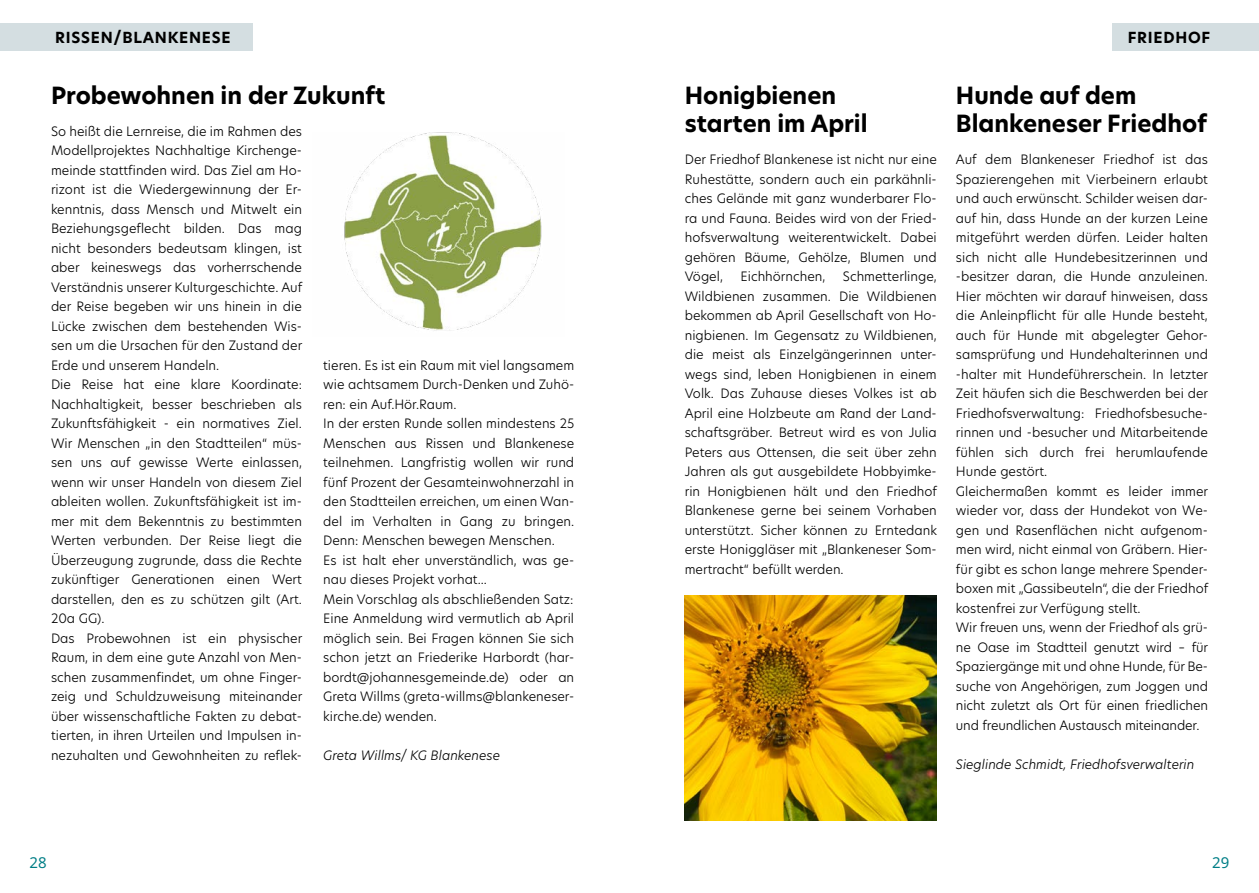
<style>
.page{position:relative;width:1259px;height:893px;background:#fff}
.page>*{position:absolute;margin:0;border:0;box-sizing:border-box;transform-origin:0 0}
.t1{font:700 23.25px/28.5px "New Hero";color:#000}
.t2{font:700 15px "New Hero";letter-spacing:.05em;color:#000}
.t3{font:15px "Noto Sans";color:#007e86}
.t4{font:300 12.75px/19.5px "New Hero";color:#000}
.t5{font:italic 300 12.75px "New Hero";color:#000}
</style>
<div class="page">
<img style="left:685px;top:595px;width:251px;height:226px">
<div style="left:1113px;top:24px;width:146px;height:27px;background:#d4dee1"></div>
<div style="left:0;top:24px;width:252px;height:27px;background:#d4dee1"></div>
<img style="left:344px;top:132px;width:198px;height:199px">
<p class="t2" style="left:55px;top:28px;width:177px">RISSEN/BLANKENESE</p>
<p class="t2" style="left:1127px;top:28px;width:84px">FRIEDHOF</p>
<h1 class="t1" style="left:51px;top:81px;width:336px">Probewohnen in der Zukunft</h1>
<p class="t4" style="left:51px;top:121px;width:253px">So heißt die Lernreise, die im Rahmen des Modellprojektes Nachhaltige Kirchenge&shy;meinde stattfinden wird. Das Ziel am Ho&shy;rizont ist die Wiedergewinnung der Er&shy;kenntnis, dass Mensch und Mitwelt ein Beziehungsgeflecht bilden. Das mag nicht besonders bedeutsam klingen, ist aber keineswegs das vorherrschende Verständnis unserer Kulturgeschichte. Auf der Reise begeben wir uns hinein in die Lücke zwischen dem bestehenden Wis&shy;sen um die Ursachen für den Zustand der Erde und unserem Handeln.<br>Die Reise hat eine klare Koordinate:<br>Nachhaltigkeit, besser beschrieben als Zukunftsfähigkeit - ein normatives Ziel.<br>Wir Menschen „in den Stadtteilen“ müs&shy;sen uns auf gewisse Werte einlassen, wenn wir unser Handeln von diesem Ziel ableiten wollen. Zukunftsfähigkeit ist im&shy;mer mit dem Bekenntnis zu bestimmten Werten verbunden. Der Reise liegt die Überzeugung zugrunde, dass die Rechte zukünftiger Generationen einen Wert darstellen, den es zu schützen gilt (Art.<br>20a GG).<br>Das Probewohnen ist ein physischer Raum, in dem eine gute Anzahl von Men&shy;schen zusammenfindet, um ohne Finger&shy;zeig und Schuldzuweisung miteinander über wissenschaftliche Fakten zu debat&shy;tierten, in ihren Urteilen und Impulsen in&shy;nezuhalten und Gewohnheiten zu reflek-</p>
<h1 class="t1" style="left:956px;top:81px;width:253px">Hunde auf dem<br>Blankeneser Friedhof</h1>
<p class="t4" style="left:956px;top:150px;width:254px">Auf dem Blankeneser Friedhof ist das Spazierengehen mit Vierbeinern erlaubt und auch erwünscht. Schilder weisen dar&shy;auf hin, dass Hunde an der kurzen Leine mitgeführt werden dürfen. Leider halten sich nicht alle Hundebesitzerinnen und -besitzer daran, die Hunde anzuleinen.<br>Hier möchten wir darauf hinweisen, dass die Anleinpflicht für alle Hunde besteht, auch für Hunde mit abgelegter Gehor&shy;samsprüfung und Hundehalterinnen und -halter mit Hundeführerschein. In letzter Zeit häufen sich die Beschwerden bei der Friedhofsverwaltung: Friedhofsbesuche&shy;rinnen und -besucher und Mitarbeitende fühlen sich durch frei herumlaufende Hunde gestört.<br>Gleichermaßen kommt es leider immer wieder vor, dass der Hundekot von We&shy;gen und Rasenflächen nicht aufgenom&shy;men wird, nicht einmal von Gräbern. Hier&shy;für gibt es schon lange mehrere Spender&shy;boxen mit „Gassibeuteln“, die der Friedhof kostenfrei zur Verfügung stellt.<br>Wir freuen uns, wenn der Friedhof als grü&shy;ne Oase im Stadtteil genutzt wird – für Spaziergänge mit und ohne Hunde, für Be&shy;suche von Angehörigen, zum Joggen und nicht zuletzt als Ort für einen friedlichen und freundlichen Austausch miteinander.</p>
<p class="t5" style="left:956px;top:755px;width:240px">Sieglinde Schmidt, Friedhofsverwalterin</p>
<h1 class="t1" style="left:685px;top:81px;width:184px">Honigbienen starten im April</h1>
<p class="t4" style="left:685px;top:150px;width:253px;text-align:justify">Der Friedhof Blankenese ist nicht nur eine Ruhestätte, sondern auch ein parkähnli&shy;ches Gelände mit ganz wunderbarer Flo&shy;ra und Fauna. Beides wird von der Fried&shy;hofsverwaltung weiterentwickelt. Dabei gehören Bäume, Gehölze, Blumen und Vögel,</p>
<p class="t4" style="left:685px;top:267px;width:254px;text-align:justify;text-indent:158px">Schmetterlinge, Wildbienen zusammen. Die Wildbienen bekommen ab April Gesellschaft von Ho&shy;nigbienen. Im Gegensatz zu Wildbienen, die meist als Einzelgängerinnen unter&shy;wegs sind, leben Honigbienen in einem Volk. Das Zuhause dieses Volkes ist ab April eine Holzbeute am Rand der Land&shy;schaftsgräber. Betreut wird es von Julia Peters aus Ottensen, die seit über zehn Jahren als gut ausgebildete Hobbyimke&shy;rin Honigbienen hält und den Friedhof Blankenese gerne bei seinem Vorhaben unterstützt. Sicher können zu Erntedank erste Honiggläser mit „Blankeneser Som&shy;mertracht“ befüllt werden.</p>
<p class="t4" style="left:740px;top:267px;width:86px">Eichhörnchen,</p>
<p class="t4" style="left:323px;top:355px;width:252px">tieren. Es ist ein Raum mit viel langsamem wie achtsamem Durch-Denken und Zuhö&shy;ren: ein Auf.Hör.Raum.<br>In der ersten Runde sollen mindestens 25<br>Menschen aus Rissen und Blankenese teilnehmen. Langfristig wollen wir rund fünf Prozent der Gesamteinwohnerzahl in den Stadtteilen erreichen, um einen Wan&shy;del im Verhalten in Gang zu bringen.<br>Denn: Menschen bewegen Menschen.<br>Es ist halt eher unverständlich, was ge&shy;nau dieses Projekt vorhat...<br>Mein Vorschlag als abschließenden Satz:<br>Eine Anmeldung wird vermutlich ab April möglich sein. Bei Fragen können Sie sich schon jetzt an Friederike Harbordt (har&shy;bordt@johannesgemeinde.de) oder an Greta Willms (greta-willms@blankeneser&shy;kirche.de) wenden.</p>
<p class="t5" style="left:323px;top:746px;width:178px">Greta Willms/ KG Blankenese</p>
<p class="t3" style="left:30px;top:852px;width:19px">28</p>
<p class="t3" style="left:1212px;top:852px;width:19px">29</p>
</div>
